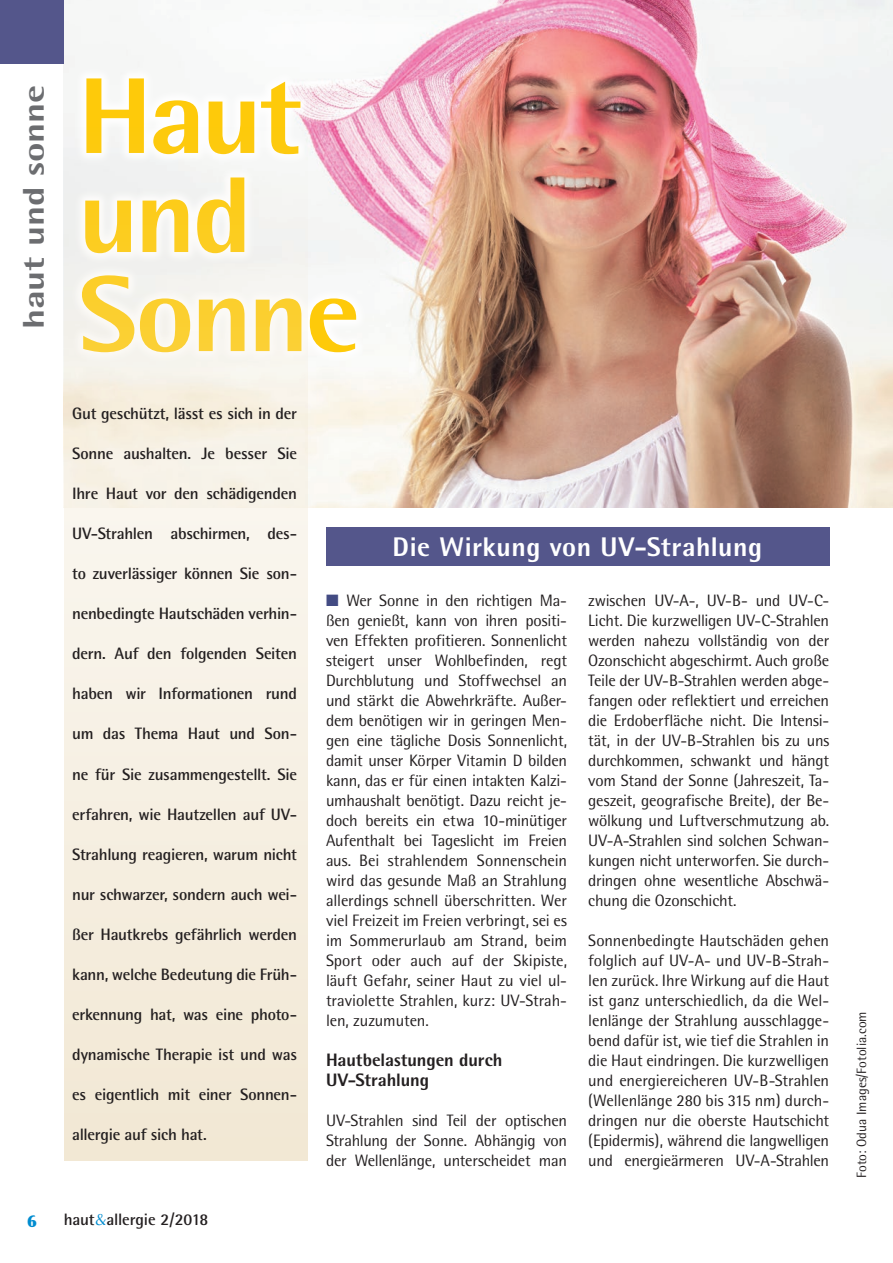
<style>
.page{position:relative;width:893px;height:1263px;background:#fff}
.page>*{position:absolute;margin:0;border:0;box-sizing:border-box;transform-origin:0 0}
.t1{font:800 108px/99px "Rotis Semi Sans";letter-spacing:-.035em;color:#feca0a;scale:1.06 1}
.t2{font:800 30px "Rotis Semi Sans";letter-spacing:-.01em;color:#6c6d70;scale:1.25 1}
.t3{font:800 27px "Rotis Semi Sans";letter-spacing:.015em;color:#fff}
.t4{font:800 18px/20px "Rotis Semi Sans";letter-spacing:-.005em;color:#231f20}
.t5{font:16.5px/20px "Rotis Semi Sans";letter-spacing:-.015em;color:#231f20;text-align:justify}
.t6{font:700 16.5px "Rotis Semi Sans";letter-spacing:-.015em;color:#231f20}
.t7{font:900 16.5px "Optima";color:#008cd0}
.t8{font:13.5px "Rotis Semi Sans";color:#231f20}
.s1{font-family:"Optima";font-weight:400;color:#008cd0}
.s2{color:#434b83}
</style>
<div class="page">
<img style="left:64px;top:0;width:829px;height:507px">
<div style="left:0;top:0;width:64px;height:64px;background:#54568b"></div>
<svg style="left:70px;top:66px;width:298px;height:298px"></svg>
<div style="left:326px;top:527px;width:503px;height:39px;background:#54568b"></div>
<div style="left:64px;top:128px;width:244px;height:1033px;background:linear-gradient(to bottom,#f9f8f6,#f4e9d6)"></div>
<h2 class="t2" style="left:15px;top:329px;width:196px;rotate:-90deg">haut und sonne</h2>
<h1 class="t1" style="left:78px;top:65px;width:268px">Haut und<br>Sonne</h1>
<p class="t6" style="left:72px;top:403px;width:226px">Gut geschützt, lässt es sich in der</p>
<p class="t6" style="left:72px;top:443px;width:226px">Sonne aushalten. Je besser Sie</p>
<p class="t6" style="left:72px;top:483px;width:226px">Ihre Haut vor den schädigenden</p>
<p class="t6" style="left:72px;top:523px;width:226px">UV-Strahlen abschirmen, des-</p>
<p class="t6" style="left:72px;top:563px;width:226px">to zuverlässiger können Sie son-</p>
<p class="t6" style="left:72px;top:604px;width:226px">nenbedingte Hautschäden verhin-</p>
<p class="t6" style="left:72px;top:644px;width:226px">dern. Auf den folgenden Seiten</p>
<p class="t6" style="left:72px;top:684px;width:226px">haben wir Informationen rund</p>
<p class="t6" style="left:72px;top:724px;width:226px">um das Thema Haut und Son-</p>
<p class="t6" style="left:72px;top:764px;width:226px">ne für Sie zusammengestellt. Sie</p>
<p class="t6" style="left:72px;top:804px;width:226px">erfahren, wie Hautzellen auf UV-</p>
<p class="t6" style="left:72px;top:844px;width:226px">Strahlung reagieren, warum nicht</p>
<p class="t6" style="left:72px;top:884px;width:226px">nur schwarzer, sondern auch wei-</p>
<p class="t6" style="left:72px;top:924px;width:226px">ßer Hautkrebs gefährlich werden</p>
<p class="t6" style="left:72px;top:964px;width:226px">kann, welche Bedeutung die Früh-</p>
<p class="t6" style="left:72px;top:1004px;width:224px">erkennung hat, was eine photo-</p>
<p class="t6" style="left:72px;top:1044px;width:226px">dynamische Therapie ist und was</p>
<p class="t6" style="left:72px;top:1084px;width:224px">es eigentlich mit einer Sonnen-</p>
<p class="t6" style="left:72px;top:1124px;width:136px">allergie auf sich hat.</p>
<p class="t7" style="left:27px;top:1211px;width:11px">6</p>
<p class="t6" style="left:64px;top:1209px;width:146px">haut<span class="s1">&amp;</span>allergie 2/2018</p>
<h3 class="t3" style="left:393px;top:530px;width:371px">Die Wirkung von UV-Strahlung</h3>
<p class="t5" style="left:326px;top:590px;width:243px"><span class="s2">■</span> Wer Sonne in den richtigen Ma&shy;ßen genießt, kann von ihren positi&shy;ven Effekten profitieren. Sonnenlicht steigert unser Wohlbefinden, regt Durchblutung und Stoffwechsel an und stärkt die Abwehrkräfte. Außer&shy;dem benötigen wir in geringen Men&shy;gen eine tägliche Dosis Sonnenlicht, damit unser Körper Vitamin D bilden kann, das er für einen intakten Kalzi&shy;umhaushalt benötigt. Dazu reicht je&shy;doch bereits ein etwa 10-minütiger Aufenthalt bei Tageslicht im Freien aus. Bei strahlendem Sonnenschein wird das gesunde Maß an Strahlung allerdings schnell überschritten. Wer viel Freizeit im Freien verbringt, sei es im Sommerurlaub am Strand, beim Sport oder auch auf der Skipiste, läuft Gefahr, seiner Haut zu viel ul&shy;traviolette Strahlen, kurz: UV-Strah&shy;len, zuzumuten.</p>
<p class="t4" style="left:326px;top:1049px;width:178px">Hautbelastungen durch<br>UV-Strahlung</p>
<p class="t5" style="left:326px;top:1110px;width:243px">UV-Strahlen sind Teil der optischen Strahlung der Sonne. Abhängig von der Wellenlänge, unterscheidet man</p>
<p class="t5" style="left:588px;top:590px;width:242px">zwischen UV-A-, UV-B- und UV-C-Licht. Die kurzwelligen UV-C-Strahlen werden nahezu vollständig von der Ozonschicht abgeschirmt. Auch große Teile der UV-B-Strahlen werden abge&shy;fangen oder reflektiert und erreichen die Erdoberfläche nicht. Die Intensi&shy;tät, in der UV-B-Strahlen bis zu uns durchkommen, schwankt und hängt vom Stand der Sonne (Jahreszeit, Ta&shy;geszeit, geografische Breite), der Be&shy;wölkung und Luftverschmutzung ab.<br>UV-A-Strahlen sind solchen Schwan&shy;kungen nicht unterworfen. Sie durch&shy;dringen ohne wesentliche Abschwä&shy;chung die Ozonschicht.</p>
<p class="t5" style="left:588px;top:930px;width:242px">Sonnenbedingte Hautschäden gehen folglich auf UV-A- und UV-B-Strah&shy;len zurück. Ihre Wirkung auf die Haut ist ganz unterschiedlich, da die Wel&shy;lenlänge der Strahlung ausschlagge&shy;bend dafür ist, wie tief die Strahlen in die Haut eindringen. Die kurzwelligen und energiereicheren UV-B-Strahlen (Wellenlänge 280 bis 315 nm) durch&shy;dringen nur die oberste Hautschicht (Epidermis), während die langwelligen und energieärmeren UV-A-Strahlen</p>
<p class="t8" style="left:854px;top:1178px;width:168px;rotate:-90deg">Foto: Odua Images/Fotolia.com</p>
</div>
